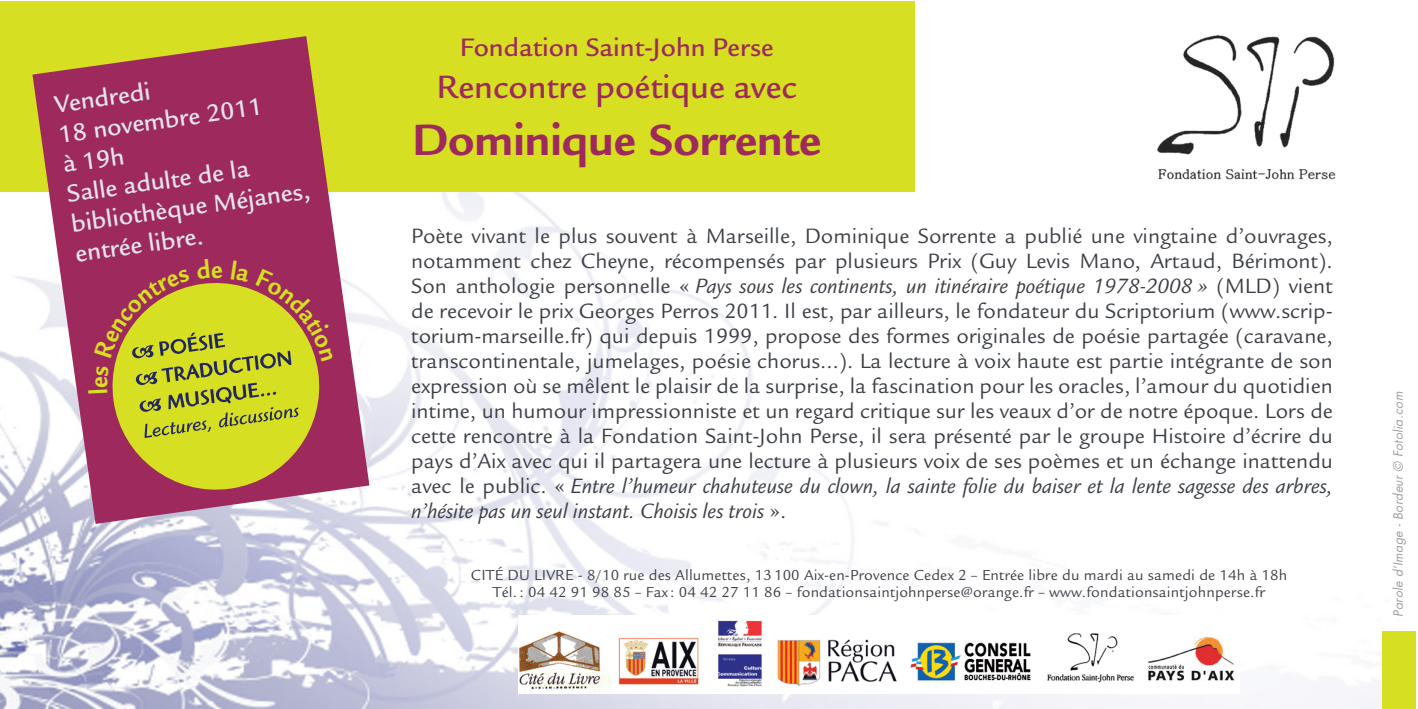
<style>
.page{position:relative;width:1418px;height:709px;background:#fff}
.page>*{position:absolute;margin:0;border:0;box-sizing:border-box;transform-origin:0 0}
.t1{font:700 47.5px "Legacy Sans";color:#9e2a5d}
.t2{font:500 35px "Legacy Sans";color:#9e2a5d}
.t3{font:500 27.5px "Legacy Sans";color:#9e2a5d}
.t4{font:700 27.5px "Legacy Sans";color:#d6df21;scale:.9 1}
.t5{font:500 26.25px/30px "Legacy Sans";color:#e4e4f0}
.t6{font:22.5px/25px "Legacy Sans";color:#3c4046;text-align:justify}
.t7{font:15.75px/17.5px "Legacy Sans";letter-spacing:.01em;color:#3c4046;text-align:center}
.t8{font:italic 12.5px "Futura";letter-spacing:.02em;color:#9d9fa2}
.s1{font-style:italic}
</style>
<div class="page">
<img style="left:0;top:142px;width:1382px;height:567px">
<img style="left:1148px;top:34px;width:195px;height:150px">
<div style="left:0;top:1px;width:914px;height:190px;background:#d6df21"></div>
<svg style="left:32px;top:36px;width:337px;height:488px;fill:#9e2a5d"></svg>
<svg style="left:106px;top:438px;width:220px;height:58px;fill:#d6df21"></svg>
<div style="left:1382px;top:631px;width:33px;height:78px;background:#d6df21"></div>
<div style="left:518px;top:615px;width:721px;height:78px;background:#fff"></div>
<img style="left:519px;top:620px;width:615px;height:73px">
<img style="left:1148px;top:636px;width:87px;height:45px">
<svg style="left:88px;top:259px;width:245px;height:179px"></svg>
<p class="t5" style="left:53px;top:90px;width:242px;rotate:-8deg">Vendredi<br>18 novembre 2011<br>à 19h<br>Salle adulte de la bibliothèque Méjanes, entrée libre.</p>
<p class="t4" style="left:211px;top:253px;width:14px">e</p>
<p class="t3" style="left:460px;top:31px;width:315px">Fondation Saint-John Perse</p>
<h2 class="t2" style="left:436px;top:67px;width:362px">Rencontre poétique avec</h2>
<h1 class="t1" style="left:412px;top:112px;width:410px">Dominique Sorrente</h1>
<p class="t6" style="left:411px;top:224px;width:923px">Poète vivant le plus souvent à Marseille, Dominique Sorrente a publié une vingtaine d’ouvrages, notamment chez Cheyne, récompensés par plusieurs Prix (Guy Levis Mano, Artaud, Bérimont).<br>Son anthologie personnelle « <span class="s1">Pays sous les continents, un itinéraire poétique 1978-2008 »</span> (MLD) vient de recevoir le prix Georges Perros 2011. Il est, par ailleurs, le fondateur du Scriptorium (www.scrip&shy;torium-marseille.fr) qui depuis 1999, propose des formes originales de poésie partagée (caravane, transcontinentale, jumelages, poésie chorus…). La lecture à voix haute est partie intégrante de son expression où se mêlent le plaisir de la surprise, la fascination pour les oracles, l’amour du quotidien intime, un humour impressionniste et un regard critique sur les veaux d’or de notre époque. Lors de cette rencontre à la Fondation Saint-John Perse, il sera présenté par le groupe Histoire d’écrire du pays d’Aix avec qui il partagera une lecture à plusieurs voix de ses poèmes et un échange inattendu avec le public. « <span class="s1">Entre l’humeur chahuteuse du clown, la sainte folie du baiser et la lente sagesse des arbres, n’hésite pas un seul instant. Choisis les trois</span> ».</p>
<p class="t7" style="left:471px;top:566px;width:817px">CITÉ DU LIVRE - 8/10 rue des Allumettes, 13 100 Aix-en-Provence Cedex 2 – Entrée libre du mardi au samedi de 14h à 18h<br>Tél. : 04 42 91 98 85 – Fax: 04 42 27 11 86 – fondationsaintjohnperse@orange.fr – www.fondationsaintjohnperse.fr</p>
<p class="t8" style="left:1389px;top:617px;width:226px;rotate:-90deg">Parole d’Image - Bordeur © Fotolia.com</p>
</div>
